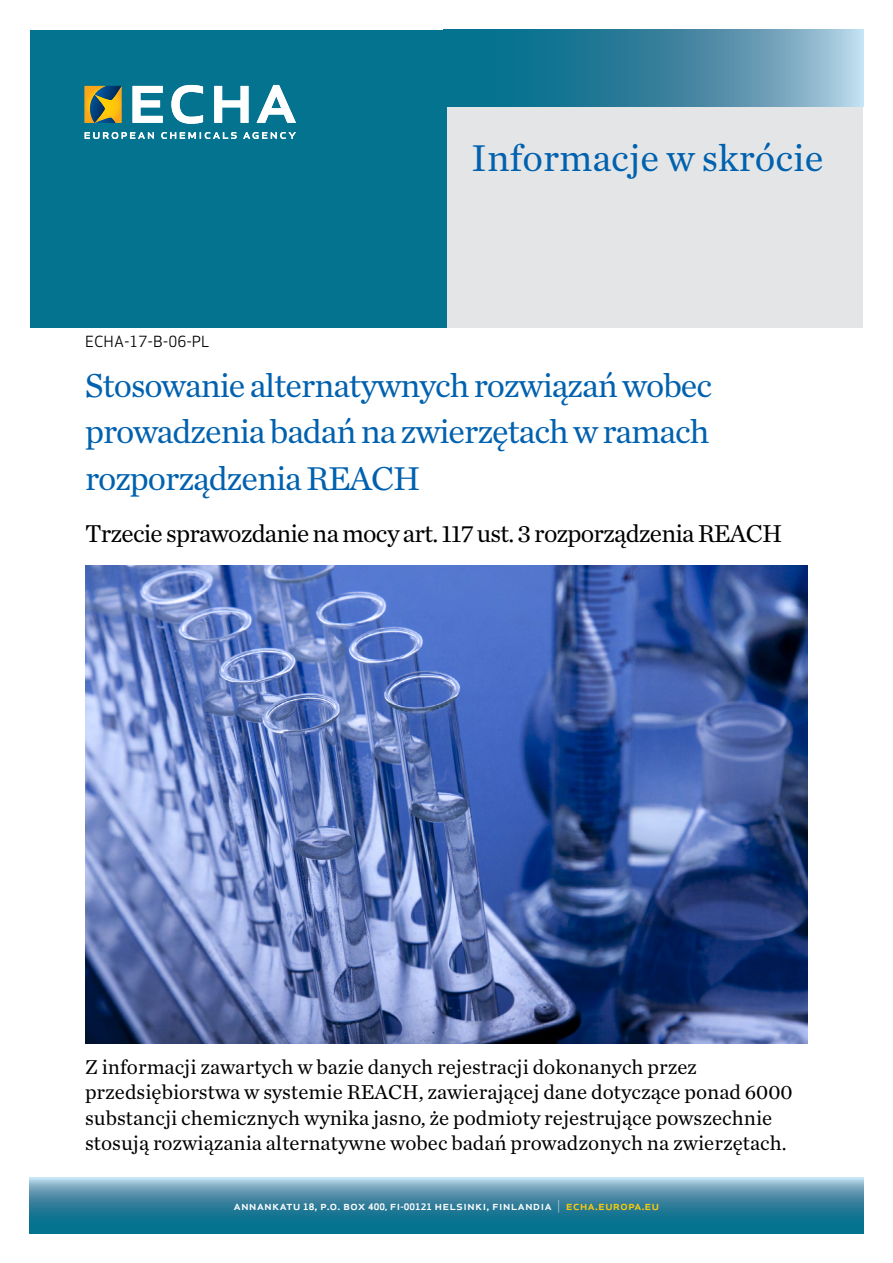
<style>
.page{position:relative;width:893px;height:1263px;background:#fff}
.page>*{position:absolute;margin:0;border:0;box-sizing:border-box;transform-origin:0 0}
.t1{font:39px "Chronicle Text G1";color:#0061af}
.t2{font:34.5px/46.5px "Chronicle Text G1";letter-spacing:-.03em;color:#0061af;text-align:justify}
.t3{font:25.5px "Chronicle Text G1";letter-spacing:-.03em;color:#000}
.t4{font:21px/25.5px "Chronicle Text G1";color:#000}
.t5{font:15px "Apex Sans";color:#000}
.t6{font:500 12.15px "Apex Sans";color:#fff;scale:1.08 1}
.s1{font-weight:700;font-size:8.7px}
.s2{font-weight:700;font-size:8.25px}
.s3{font-weight:300}
.s4{color:#ffcb05}
</style>
<div class="page">
<svg style="left:30px;top:1178px;width:833px;height:55px;background:#3e8aa5"></svg>
<div style="left:446px;top:106px;width:417px;height:221px;background:#e4e5e6"></div>
<div style="left:30px;top:30px;width:416px;height:297px;background:#047390"></div>
<svg style="left:443px;top:30px;width:420px;height:76px;background:#408ba5"></svg>
<svg style="left:85px;top:132px;width:211px;height:7px"></svg>
<svg style="left:133px;top:85px;width:163px;height:39px"></svg>
<svg style="left:85px;top:86px;width:36px;height:37px"></svg>
<img style="left:85px;top:566px;width:723px;height:477px">
<p class="t5" style="left:85px;top:329px;width:126px">ECHA-17-B-06-PL</p>
<h1 class="t1" style="left:471px;top:128px;width:354px">Informacje w skrócie</h1>
<h2 class="t2" style="left:85px;top:360px;width:629px">Stosowanie alternatywnych rozwiązań wobec prowadzenia badań na zwierzętach w ramach rozporządzenia REACH</h2>
<p class="t3" style="left:85px;top:514px;width:699px">Trzecie sprawozdanie na mocy art. 117 ust. 3 rozporządzenia REACH</p>
<p class="t4" style="left:85px;top:1053px;width:709px">Z informacji zawartych w bazie danych rejestracji dokonanych przez przedsiębiorstwa w systemie REACH, zawierającej dane dotyczące ponad 6000 substancji chemicznych wynika jasno, że podmioty rejestrujące powszechnie stosują rozwiązania alternatywne wobec badań prowadzonych na zwierzętach.</p>
<p class="t6" style="left:234px;top:1195px;width:396px">annankatu <span class="s1">18</span>, p.o. box <span class="s1">400,</span> fi<span class="s2">-</span><span class="s1">00121</span> helsinki, finlandia <span class="s3">|</span> <span class="s4">echa.europa.eu</span></p>
</div>
